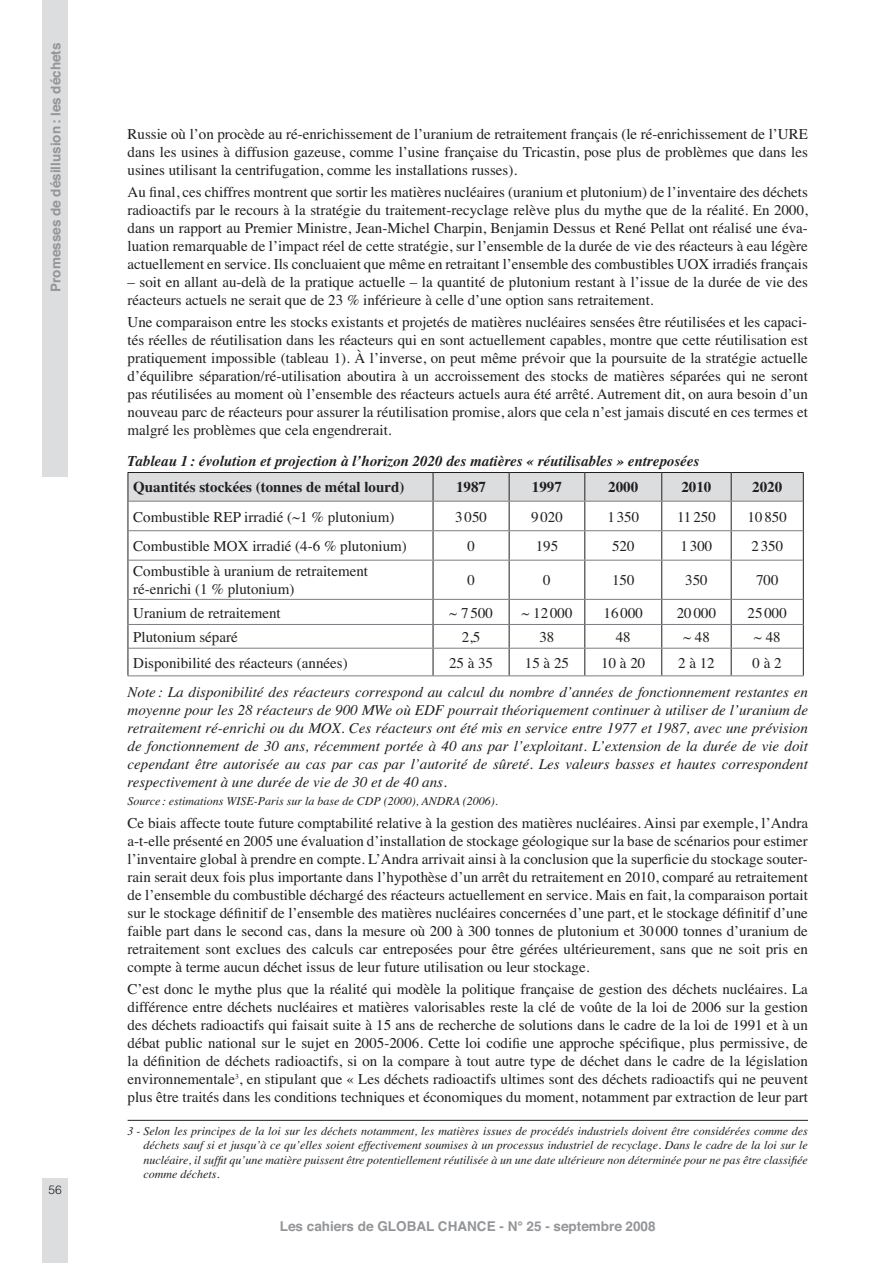
<style>
.page{position:relative;width:893px;height:1263px;background:#fff}
.page>*{position:absolute;margin:0;border:0;box-sizing:border-box;transform-origin:0 0}
.t1{font:15px/18px "Times";color:#231f20;text-align:justify}
.t2{font:italic 15px/18px "Times";color:#231f20}
.t3{font:italic 700 15px/26.4px "Times";color:#231f20}
.t4{font:700 15px "Times";color:#231f20}
.t5{font:700 13.5px "Helvetica";color:#939598}
.t6{font:italic 12px/14.4px "Times";color:#231f20;text-align:justify}
.t7{font:300 12px "Helvetica";color:#231f20}
.s1{font-style:normal}
</style>
<div class="page">
<div style="left:43px;top:0;width:25px;height:476px;background:#dcddde"></div>
<div style="left:43px;top:1178px;width:25px;height:85px;background:#dcddde"></div>
<svg style="left:128px;top:472px;width:676px;height:88px"></svg>
<hr style="left:128px;top:560px;width:1px;height:39px;background:#231f20">
<hr style="left:433px;top:560px;width:1px;height:39px;background:#231f20">
<hr style="left:509px;top:560px;width:1px;height:39px;background:#231f20">
<hr style="left:584px;top:560px;width:1px;height:39px;background:#231f20">
<hr style="left:661px;top:560px;width:1px;height:39px;background:#231f20">
<hr style="left:731px;top:560px;width:1px;height:39px;background:#231f20">
<hr style="left:803px;top:560px;width:1px;height:39px;background:#231f20">
<svg style="left:128px;top:600px;width:1px;height:75px"></svg>
<svg style="left:433px;top:600px;width:1px;height:75px"></svg>
<svg style="left:509px;top:600px;width:1px;height:75px"></svg>
<svg style="left:584px;top:600px;width:1px;height:75px"></svg>
<svg style="left:661px;top:600px;width:1px;height:75px"></svg>
<svg style="left:731px;top:600px;width:1px;height:75px"></svg>
<svg style="left:803px;top:599px;width:1px;height:76px"></svg>
<hr style="left:128px;top:501px;width:675px;height:1px;background:#7c7d82">
<hr style="left:128px;top:530px;width:675px;height:1px;background:#7c7d82">
<hr style="left:128px;top:560px;width:675px;height:1px;background:#7c7d82">
<hr style="left:128px;top:599px;width:675px;height:1px;background:#7c7d82">
<hr style="left:128px;top:624px;width:675px;height:1px;background:#7c7d82">
<hr style="left:128px;top:648px;width:675px;height:1px;background:#7c7d82">
<hr style="left:128px;top:675px;width:676px;height:1px;background:#7c7d82">
<hr style="left:128px;top:1120px;width:680px;height:1px;background:#231f20">
<p class="t5" style="left:51px;top:292px;width:251px;rotate:-90deg">Promesses de désillusion : les déchets</p>
<p class="t7" style="left:49px;top:1185px;width:15px">56</p>
<p class="t1" style="left:128px;top:126px;width:682px">Russie où l’on procède au ré-enrichissement de l’uranium de retraitement français (le ré-enrichissement de l’URE dans les usines à diffusion gazeuse, comme l’usine française du Tricastin, pose plus de problèmes que dans les usines utilisant la centrifugation, comme les installations russes).</p>
<p class="t1" style="left:128px;top:184px;width:682px">Au final, ces chiffres montrent que sortir les matières nucléaires (uranium et plutonium) de l’inventaire des déchets radioactifs par le recours à la stratégie du traitement-recyclage relève plus du mythe que de la réalité. En 2000, dans un rapport au Premier Ministre, Jean-Michel Charpin, Benjamin Dessus et René Pellat ont réalisé une éva&shy;luation remarquable de l’impact réel de cette stratégie, sur l’ensemble de la durée de vie des réacteurs à eau légère actuellement en service. Ils concluaient que même en retraitant l’ensemble des combustibles UOX irradiés français</p>
<p class="t1" style="left:128px;top:274px;width:682px">– soit en allant au-delà de la pratique actuelle – la quantité de plutonium restant à l’issue de la durée de vie des réacteurs actuels ne serait que de 23 % inférieure à celle d’une option sans retraitement.</p>
<p class="t1" style="left:128px;top:315px;width:682px">Une comparaison entre les stocks existants et projetés de matières nucléaires sensées être réutilisées et les capaci&shy;tés réelles de réutilisation dans les réacteurs qui en sont actuellement capables, montre que cette réutilisation est pratiquement impossible (tableau 1). À l’inverse, on peut même prévoir que la poursuite de la stratégie actuelle d’équilibre séparation/ré-utilisation aboutira à un accroissement des stocks de matières séparées qui ne seront pas réutilisées au moment où l’ensemble des réacteurs actuels aura été arrêté. Autrement dit, on aura besoin d’un nouveau parc de réacteurs pour assurer la réutilisation promise, alors que cela n’est jamais discuté en ces termes et malgré les problèmes que cela engendrerait.</p>
<p class="t3" style="left:133px;top:449px;width:568px;text-indent:-6px">Tableau 1 : évolution et projection à l’horizon 2020 des matières « réutilisables » entreposées<br><span class="s1">Quantités stockées (tonnes de métal lourd)</span></p>
<p class="t4" style="left:456px;top:482px;width:31px">1987</p>
<p class="t4" style="left:532px;top:482px;width:31px">1997</p>
<p class="t4" style="left:608px;top:482px;width:31px">2000</p>
<p class="t4" style="left:681px;top:482px;width:31px">2010</p>
<p class="t4" style="left:752px;top:482px;width:31px">2020</p>
<p class="t1" style="left:133px;top:509px;width:263px">Combustible REP irradié (~1 % plutonium)</p>
<p class="t1" style="left:455px;top:509px;width:33px">3 050</p>
<p class="t1" style="left:531px;top:509px;width:33px">9 020</p>
<p class="t1" style="left:607px;top:509px;width:33px">1 350</p>
<p class="t1" style="left:677px;top:509px;width:40px">11 250</p>
<p class="t1" style="left:747px;top:509px;width:41px">10 850</p>
<p class="t1" style="left:133px;top:538px;width:275px">Combustible MOX irradié (4-6 % plutonium)</p>
<p class="t1" style="left:467px;top:538px;width:9px">0</p>
<p class="t1" style="left:536px;top:538px;width:24px">195</p>
<p class="t1" style="left:612px;top:538px;width:24px">520</p>
<p class="t1" style="left:681px;top:538px;width:33px">1 300</p>
<p class="t1" style="left:751px;top:538px;width:33px">2 350</p>
<p class="t1" style="left:133px;top:564px;width:236px">Combustible à uranium de retraitement ré-enrichi (1 % plutonium)</p>
<p class="t1" style="left:467px;top:573px;width:9px">0</p>
<p class="t1" style="left:543px;top:573px;width:9px">0</p>
<p class="t1" style="left:612px;top:573px;width:24px">150</p>
<p class="t1" style="left:685px;top:573px;width:24px">350</p>
<p class="t1" style="left:756px;top:573px;width:24px">700</p>
<p class="t1" style="left:133px;top:605px;width:149px">Uranium de retraitement</p>
<p class="t1" style="left:449px;top:605px;width:45px">~ 7 500</p>
<p class="t1" style="left:521px;top:605px;width:53px">~ 12 000</p>
<p class="t1" style="left:604px;top:605px;width:41px">16 000</p>
<p class="t1" style="left:677px;top:605px;width:41px">20 000</p>
<p class="t1" style="left:748px;top:605px;width:41px">25 000</p>
<p class="t1" style="left:133px;top:629px;width:106px">Plutonium séparé</p>
<p class="t1" style="left:462px;top:629px;width:20px">2,5</p>
<p class="t1" style="left:539px;top:629px;width:16px">38</p>
<p class="t1" style="left:616px;top:629px;width:16px">48</p>
<p class="t1" style="left:683px;top:629px;width:28px">~ 48</p>
<p class="t1" style="left:754px;top:629px;width:28px">~ 48</p>
<p class="t1" style="left:133px;top:655px;width:216px">Disponibilité des réacteurs (années)</p>
<p class="t1" style="left:449px;top:655px;width:46px">25 à 35</p>
<p class="t1" style="left:525px;top:655px;width:46px">15 à 25</p>
<p class="t1" style="left:601px;top:655px;width:46px">10 à 20</p>
<p class="t1" style="left:678px;top:655px;width:38px">2 à 12</p>
<p class="t2" style="left:128px;top:649px;width:682px;line-height:29.1px;text-indent:625px"><span class="s1">0 à 2<br></span>Note : La disponibilité des réacteurs correspond au calcul du nombre d’années de fonctionnement restantes en</p>
<p class="t2" style="left:128px;top:702px;width:682px;text-align:justify">moyenne pour les 28 réacteurs de 900 MWe où EDF pourrait théoriquement continuer à utiliser de l’uranium de retraitement ré-enrichi ou du MOX. Ces réacteurs ont été mis en service entre 1977 et 1987, avec une prévision de fonctionnement de 30 ans, récemment portée à 40 ans par l’exploitant. L’extension de la durée de vie doit cependant être autorisée au cas par cas par l’autorité de sûreté. Les valeurs basses et hautes correspondent respectivement à une durée de vie de 30 et de 40 ans.</p>
<p class="t6" style="left:128px;top:795px;width:372px">Source : estimations WISE-Paris sur la base de CDP (2000), ANDRA (2006).</p>
<p class="t1" style="left:128px;top:815px;width:682px">Ce biais affecte toute future comptabilité relative à la gestion des matières nucléaires. Ainsi par exemple, l’Andra a-t-elle présenté en 2005 une évaluation d’installation de stockage géologique sur la base de scénarios pour estimer l’inventaire global à prendre en compte. L’Andra arrivait ainsi à la conclusion que la superficie du stockage souter&shy;rain serait deux fois plus importante dans l’hypothèse d’un arrêt du retraitement en 2010, comparé au retraitement de l’ensemble du combustible déchargé des réacteurs actuellement en service. Mais en fait, la comparaison portait sur le stockage définitif de l’ensemble des matières nucléaires concernées d’une part, et le stockage définitif d’une faible part dans le second cas, dans la mesure où 200 à 300 tonnes de plutonium et 30 000 tonnes d’uranium de retraitement sont exclues des calculs car entreposées pour être gérées ultérieurement, sans que ne soit pris en compte à terme aucun déchet issus de leur future utilisation ou leur stockage.</p>
<p class="t1" style="left:128px;top:981px;width:682px">C’est donc le mythe plus que la réalité qui modèle la politique française de gestion des déchets nucléaires. La différence entre déchets nucléaires et matières valorisables reste la clé de voûte de la loi de 2006 sur la gestion des déchets radioactifs qui faisait suite à 15 ans de recherche de solutions dans le cadre de la loi de 1991 et à un débat public national sur le sujet en 2005-2006. Cette loi codifie une approche spécifique, plus permissive, de la définition de déchets radioactifs, si on la compare à tout autre type de déchet dans le cadre de la législation environnementale<sup>3</sup>, en stipulant que « Les déchets radioactifs ultimes sont des déchets radioactifs qui ne peuvent plus être traités dans les conditions techniques et économiques du moment, notamment par extraction de leur part</p>
<p class="t6" style="left:144px;top:1124px;width:666px;text-indent:-16px">3 - Selon les principes de la loi sur les déchets notamment, les matières issues de procédés industriels doivent être considérées comme des déchets sauf si et jusqu’à ce qu’elles soient effectivement soumises à un processus industriel de recyclage. Dans le cadre de la loi sur le nucléaire, il suffit qu’une matière puissent être potentiellement réutilisée à un une date ultérieure non déterminée pour ne pas être classifiée comme déchets.</p>
<p class="t5" style="left:280px;top:1221px;width:377px">Les cahiers de GLOBAL CHANCE - N° 25 - septembre 2008</p>
</div>
